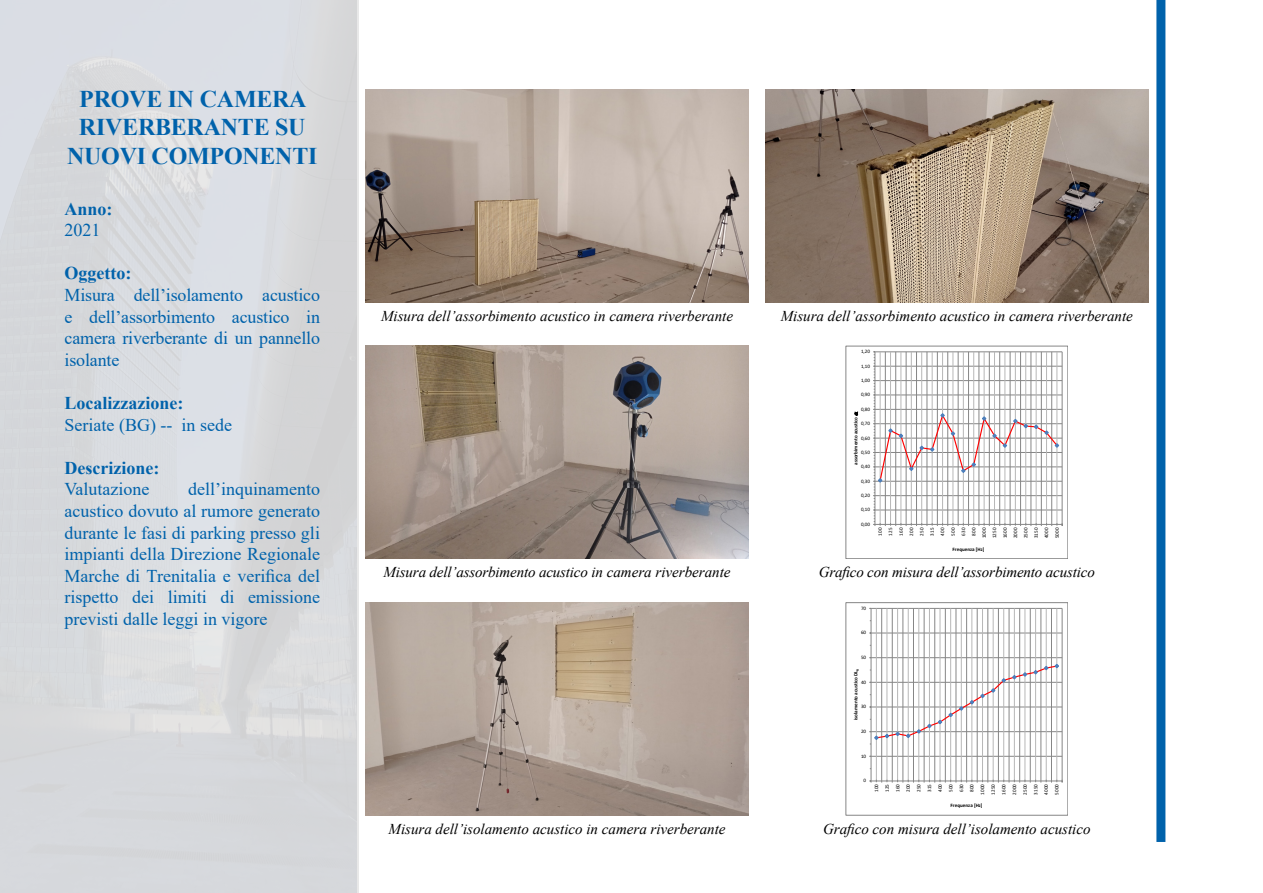
<style>
.page{position:relative;width:1263px;height:893px;background:#fff}
.page>*{position:absolute;margin:0;border:0;box-sizing:border-box;transform-origin:0 0}
.t1{font:700 24px/28.8px "Times New Roman";letter-spacing:-.01em;color:#0062ab;text-align:center}
.t2{font:18px/21.6px "Times New Roman";color:#0062ab;text-align:justify}
.t3{font:700 18px "Times New Roman";color:#0062ab}
.t4{font:italic 15px "Times New Roman";color:#000}
.t5{font:5.1px/10.4px "Calibri";color:#000;text-align:center}
.t6{font:700 5.1px "Calibri";letter-spacing:.005em;color:#000}
.s1{font-family:"Greek C";font-weight:400}
</style>
<div class="page">
<div style="left:1156px;top:0;width:9px;height:842px;background:#0062ab"></div>
<div style="left:0;top:0;width:358px;height:893px;background:#d7d9dc"></div>
<img style="left:765px;top:89px;width:383px;height:213px">
<img style="left:366px;top:89px;width:382px;height:213px">
<img style="left:366px;top:346px;width:382px;height:213px">
<img style="left:366px;top:602px;width:382px;height:213px">
<svg style="left:873px;top:352px;width:190px;height:174px"></svg>
<div style="left:846px;top:346px;width:222px;height:213px;border:1px solid #868686"></div>
<svg style="left:872px;top:609px;width:190px;height:171px"></svg>
<hr style="left:871px;top:756px;width:191px;height:1px;background:#868686">
<hr style="left:871px;top:731px;width:191px;height:1px;background:#868686">
<hr style="left:871px;top:707px;width:191px;height:1px;background:#868686">
<hr style="left:871px;top:682px;width:191px;height:1px;background:#868686">
<hr style="left:871px;top:657px;width:191px;height:1px;background:#868686">
<hr style="left:871px;top:633px;width:191px;height:1px;background:#868686">
<hr style="left:871px;top:608px;width:191px;height:1px;background:#868686">
<hr style="left:876px;top:608px;width:1px;height:173px;background:#b7b7b7">
<hr style="left:887px;top:608px;width:1px;height:173px;background:#b7b7b7">
<hr style="left:897px;top:608px;width:1px;height:173px;background:#b7b7b7">
<hr style="left:908px;top:608px;width:1px;height:173px;background:#b7b7b7">
<hr style="left:918px;top:608px;width:1px;height:173px;background:#b7b7b7">
<hr style="left:929px;top:608px;width:1px;height:173px;background:#b7b7b7">
<hr style="left:940px;top:608px;width:1px;height:173px;background:#b7b7b7">
<hr style="left:950px;top:608px;width:1px;height:173px;background:#b7b7b7">
<hr style="left:961px;top:608px;width:1px;height:173px;background:#b7b7b7">
<hr style="left:972px;top:608px;width:1px;height:173px;background:#b7b7b7">
<hr style="left:982px;top:608px;width:1px;height:173px;background:#b7b7b7">
<hr style="left:993px;top:608px;width:1px;height:173px;background:#b7b7b7">
<hr style="left:1003px;top:608px;width:1px;height:173px;background:#b7b7b7">
<hr style="left:1014px;top:608px;width:1px;height:173px;background:#b7b7b7">
<hr style="left:1025px;top:608px;width:1px;height:173px;background:#b7b7b7">
<hr style="left:1035px;top:608px;width:1px;height:173px;background:#b7b7b7">
<hr style="left:1046px;top:608px;width:1px;height:173px;background:#b7b7b7">
<hr style="left:1056px;top:608px;width:1px;height:173px;background:#b7b7b7">
<hr style="left:881px;top:608px;width:1px;height:173px;background:#868686">
<hr style="left:892px;top:608px;width:1px;height:173px;background:#868686">
<hr style="left:903px;top:608px;width:1px;height:173px;background:#868686">
<hr style="left:913px;top:608px;width:1px;height:173px;background:#868686">
<hr style="left:924px;top:608px;width:1px;height:173px;background:#868686">
<hr style="left:934px;top:608px;width:1px;height:173px;background:#868686">
<hr style="left:945px;top:608px;width:1px;height:173px;background:#868686">
<hr style="left:956px;top:608px;width:1px;height:173px;background:#868686">
<hr style="left:966px;top:608px;width:1px;height:173px;background:#868686">
<hr style="left:977px;top:608px;width:1px;height:173px;background:#868686">
<hr style="left:987px;top:608px;width:1px;height:173px;background:#868686">
<hr style="left:998px;top:608px;width:1px;height:173px;background:#868686">
<hr style="left:1009px;top:608px;width:1px;height:173px;background:#868686">
<hr style="left:1019px;top:608px;width:1px;height:173px;background:#868686">
<hr style="left:1030px;top:608px;width:1px;height:173px;background:#868686">
<hr style="left:1041px;top:608px;width:1px;height:173px;background:#868686">
<hr style="left:1051px;top:608px;width:1px;height:173px;background:#868686">
<hr style="left:1062px;top:608px;width:1px;height:173px;background:#868686">
<hr style="left:871px;top:608px;width:1px;height:173px;background:#868686">
<svg style="left:869px;top:780px;width:194px;height:3px"></svg>
<svg style="left:869px;top:664px;width:190px;height:81px"></svg>
<div style="left:846px;top:602px;width:222px;height:213px;border:1px solid #868686"></div>
<h1 class="t1" style="left:67px;top:83px;width:252px">PROVE IN CAMERA<br>RIVERBERANTE SU<br>NUOVI COMPONENTI</h1>
<p class="t3" style="left:65px;top:196px;width:50px">Anno:</p>
<p class="t2" style="left:65px;top:219px;width:37px">2021</p>
<p class="t3" style="left:65px;top:260px;width:68px">Oggetto:</p>
<p class="t2" style="left:65px;top:284px;width:257px">Misura dell’isolamento acustico e dell’assorbimento acustico in camera riverberante di un pannello isolante</p>
<p class="t3" style="left:65px;top:390px;width:120px">Localizzazione:</p>
<p class="t2" style="left:65px;top:413px;width:169px">Seriate (BG) -- in sede</p>
<p class="t3" style="left:65px;top:455px;width:96px">Descrizione:</p>
<p class="t2" style="left:65px;top:478px;width:86px">Valutazione</p>
<p class="t2" style="left:65px;top:478px;width:257px;text-indent:123px">dell’inquinamento acustico dovuto al rumore generato durante le fasi di parking presso gli impianti della Direzione Regionale Marche di Trenitalia e verifica del rispetto dei limiti di emissione previsti dalle leggi in vigore</p>
<p class="t4" style="left:381px;top:305px;width:354px">Misura dell’assorbimento acustico in camera riverberante</p>
<p class="t4" style="left:781px;top:305px;width:354px">Misura dell’assorbimento acustico in camera riverberante</p>
<p class="t5" style="left:861px;top:346px;width:11px">1,20</p>
<p class="t5" style="left:861px;top:361px;width:11px">1,10</p>
<p class="t5" style="left:861px;top:375px;width:11px">1,00</p>
<p class="t5" style="left:861px;top:389px;width:11px">0,90</p>
<p class="t5" style="left:861px;top:404px;width:11px">0,80</p>
<p class="t6" style="left:852px;top:465px;width:55px;rotate:-90deg">assorbimento acustico <span class="s1">a</span></p>
<p class="t5" style="left:861px;top:418px;width:11px">0,70</p>
<p class="t5" style="left:861px;top:433px;width:11px">0,60</p>
<p class="t5" style="left:861px;top:447px;width:11px">0,50</p>
<p class="t5" style="left:861px;top:461px;width:11px">0,40</p>
<p class="t5" style="left:861px;top:476px;width:11px">0,30</p>
<p class="t5" style="left:861px;top:490px;width:11px">0,20</p>
<p class="t5" style="left:861px;top:504px;width:11px">0,10</p>
<p class="t5" style="left:861px;top:519px;width:11px">0,00</p>
<p class="t5" style="left:875px;top:538px;width:12px;rotate:-90deg">100<br>125<br>160<br>200<br>250<br>315<br>400<br>500<br>630<br>800<br>1000<br>1250<br>1600<br>2000<br>2500<br>3150<br>4000<br>5000</p>
<p class="t6" style="left:952px;top:546px;width:34px">Frequenza [Hz]</p>
<p class="t4" style="left:384px;top:562px;width:348px">Misura dell’assorbimento acustico in camera riverberante</p>
<p class="t4" style="left:819px;top:562px;width:278px">Grafico con misura dell’assorbimento acustico</p>
<p class="t5" style="left:861px;top:603px;width:7px">70</p>
<p class="t5" style="left:861px;top:627px;width:7px">60</p>
<p class="t5" style="left:861px;top:652px;width:7px">50</p>
<p class="t6" style="left:852px;top:720px;width:53px;rotate:-90deg">isolamento acustico DL<sub>R</sub></p>
<p class="t5" style="left:861px;top:677px;width:7px">40</p>
<p class="t5" style="left:861px;top:701px;width:7px">30</p>
<p class="t5" style="left:861px;top:726px;width:7px">20</p>
<p class="t5" style="left:861px;top:751px;width:7px">10</p>
<p class="t5" style="left:864px;top:775px;width:4px">0</p>
<p class="t5" style="left:871px;top:795px;width:12px;rotate:-90deg">100<br>125<br>160<br>200<br>250<br>315<br>400<br>500<br>630<br>800<br>1000<br>1250<br>1600<br>2000<br>2500<br>3150<br>4000<br>5000</p>
<p class="t6" style="left:950px;top:802px;width:34px">Frequenza [Hz]</p>
<p class="t4" style="left:388px;top:818px;width:339px">Misura dell’isolamento acustico in camera riverberante</p>
<p class="t4" style="left:823px;top:818px;width:269px">Grafico con misura dell’isolamento acustico</p>
</div>
